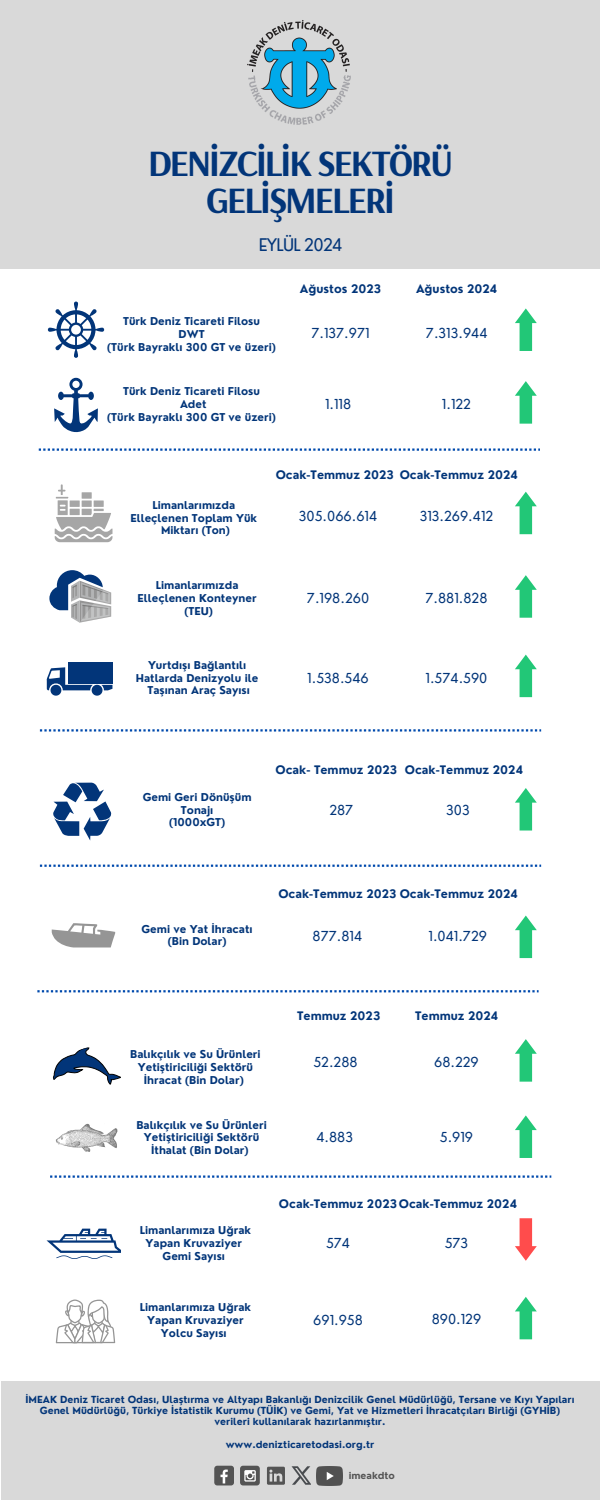
<style>
.page{position:relative;width:600px;height:1500px;background:#fff}
.page>*{position:absolute;margin:0;border:0;box-sizing:border-box;transform-origin:0 0}
.t1{font:700 37px/36.8px "Arsenal";letter-spacing:-.055em;color:#023579;text-align:center}
.t2{font:17px "Nourd";letter-spacing:-.04em;color:#023579}
.t3{font:13.4px "Nourd";color:#023579}
.t4{font:700 11.5px "Nourd";color:#023579}
.t5{font:700 10.6px/12.8px "Nourd";color:#023579;text-align:center}
.t6{font:700 9.6px/11.2px "Nourd";color:#023579;text-align:center}
.t7{font:700 9.5px "Nourd";color:#545454}
</style>
<div class="page">
<div style="left:0;top:0;width:600px;height:269px;background:#d9d9d9"></div>
<svg style="left:50px;top:1175px;width:501px;height:3px"></svg>
<img style="left:247px;top:20px;width:104px;height:105px">
<svg style="left:54px;top:378px;width:44px;height:55px"></svg>
<svg style="left:47px;top:301px;width:58px;height:57px"></svg>
<svg style="left:52px;top:923px;width:63px;height:24px"></svg>
<svg style="left:53px;top:782px;width:59px;height:59px"></svg>
<svg style="left:47px;top:1229px;width:74px;height:30px"></svg>
<svg style="left:56px;top:1300px;width:59px;height:43px"></svg>
<svg style="left:56px;top:1124px;width:62px;height:28px"></svg>
<svg style="left:53px;top:1047px;width:68px;height:38px"></svg>
<div style="left:1px;top:1382px;width:599px;height:118px;background:#d9d9d9"></div>
<svg style="left:37px;top:990px;width:502px;height:2px"></svg>
<svg style="left:40px;top:865px;width:501px;height:2px"></svg>
<svg style="left:40px;top:729px;width:501px;height:3px"></svg>
<svg style="left:49px;top:570px;width:62px;height:53px"></svg>
<svg style="left:55px;top:484px;width:57px;height:58px"></svg>
<div style="left:68px;top:662px;width:44px;height:21px;background:#023579"></div>
<svg style="left:46px;top:667px;width:66px;height:29px"></svg>
<svg style="left:39px;top:448px;width:501px;height:3px"></svg>
<svg style="left:515px;top:308px;width:22px;height:43px"></svg>
<svg style="left:515px;top:381px;width:22px;height:43px"></svg>
<div style="left:214px;top:1466px;width:20px;height:19px;background:#545454;border-radius:3px"></div>
<svg style="left:221px;top:1470px;width:7px;height:13px"></svg>
<div style="left:240px;top:1466px;width:20px;height:19px;background:#545454;border-radius:3px"></div>
<svg style="left:244px;top:1470px;width:12px;height:12px"></svg>
<svg style="left:267px;top:1467px;width:18px;height:18px"></svg>
<img style="left:292px;top:1467px;width:19px;height:18px">
<img style="left:316px;top:1467px;width:27px;height:19px">
<svg style="left:515px;top:655px;width:22px;height:42px"></svg>
<svg style="left:515px;top:916px;width:22px;height:42px"></svg>
<svg style="left:515px;top:1297px;width:22px;height:42px"></svg>
<svg style="left:515px;top:575px;width:22px;height:43px"></svg>
<svg style="left:515px;top:492px;width:22px;height:42px"></svg>
<svg style="left:515px;top:1218px;width:22px;height:43px"></svg>
<svg style="left:515px;top:1039px;width:22px;height:43px"></svg>
<svg style="left:515px;top:1115px;width:22px;height:43px"></svg>
<svg style="left:515px;top:788px;width:22px;height:43px"></svg>
<h2 class="t1" style="left:148px;top:144px;width:307px">DENİZCİLİK SEKTÖRÜ<br>GELİŞMELERİ</h2>
<p class="t2" style="left:259px;top:234px;width:85px">EYLÜL 2024</p>
<h4 class="t4" style="left:300px;top:281px;width:83px">Ağustos 2023</h4>
<h4 class="t4" style="left:416px;top:281px;width:83px">Ağustos 2024</h4>
<h3 class="t5" style="left:107px;top:315px;width:170px">Türk Deniz Ticareti Filosu<br>DWT<br>(Türk Bayraklı 300 GT ve üzeri)</h3>
<h4 class="t5" style="left:107px;top:385px;width:170px">Türk Deniz Ticareti Filosu<br>Adet<br>(Türk Bayraklı 300 GT ve üzeri)</h4>
<h3 class="t3" style="left:311px;top:324px;width:60px">7.137.971</h3>
<p class="t3" style="left:426px;top:324px;width:63px">7.313.944</p>
<p class="t3" style="left:325px;top:396px;width:28px">1.118</p>
<h4 class="t3" style="left:442px;top:396px;width:31px">1.122</h4>
<h3 class="t5" style="left:130px;top:499px;width:128px">Limanlarımızda<br>Elleçlenen Toplam Yük<br>Miktarı (Ton)</h3>
<h4 class="t5" style="left:138px;top:579px;width:121px">Limanlarımızda<br>Elleçlenen Konteyner (TEU)</h4>
<p class="t5" style="left:136px;top:659px;width:124px">Yurtdışı Bağlantılı<br>Hatlarda Denizyolu ile</p>
<p class="t5" style="left:147px;top:684px;width:104px">Taşınan Araç Sayısı</p>
<h3 class="t4" style="left:276px;top:468px;width:120px">Ocak-Temmuz 2023</h3>
<h3 class="t4" style="left:400px;top:468px;width:120px">Ocak-Temmuz 2024</h3>
<h4 class="t3" style="left:299px;top:508px;width:80px">305.066.614</h4>
<h3 class="t3" style="left:420px;top:508px;width:75px">313.269.412</h3>
<h4 class="t3" style="left:307px;top:590px;width:64px">7.198.260</h4>
<h3 class="t3" style="left:426px;top:590px;width:63px">7.881.828</h3>
<p class="t3" style="left:307px;top:669px;width:63px">1.538.546</p>
<p class="t3" style="left:426px;top:669px;width:63px">1.574.590</p>
<h4 class="t5" style="left:143px;top:790px;width:110px">Gemi Geri Dönüşüm<br>Tonajı<br>(1000xGT)</h4>
<h4 class="t5" style="left:142px;top:922px;width:113px">Gemi ve Yat İhracatı (Bin Dolar)</h4>
<h4 class="t4" style="left:276px;top:763px;width:123px">Ocak- Temmuz 2023</h4>
<h3 class="t4" style="left:405px;top:763px;width:120px">Ocak-Temmuz 2024</h3>
<h4 class="t3" style="left:329px;top:802px;width:25px">287</h4>
<h4 class="t3" style="left:446px;top:802px;width:25px">303</h4>
<p class="t4" style="left:278px;top:886px;width:241px">Ocak-Temmuz 2023 Ocak-Temmuz 2024</p>
<h4 class="t3" style="left:313px;top:928px;width:51px">877.814</h4>
<h3 class="t3" style="left:429px;top:928px;width:60px">1.041.729</h3>
<h3 class="t5" style="left:130px;top:1048px;width:131px">Balıkçılık ve Su Ürünleri<br>Yetiştiriciliği Sektörü<br>İhracat (Bin Dolar)</h3>
<h3 class="t5" style="left:136px;top:1118px;width:131px">Balıkçılık ve Su Ürünleri<br>Yetiştiriciliği Sektörü<br>İthalat (Bin Dolar)</h3>
<h4 class="t4" style="left:297px;top:1009px;width:85px">Temmuz 2023</h4>
<h3 class="t4" style="left:415px;top:1009px;width:85px">Temmuz 2024</h3>
<h3 class="t3" style="left:313px;top:1054px;width:46px">52.288</h3>
<p class="t3" style="left:434px;top:1054px;width:46px">68.229</p>
<h4 class="t3" style="left:316px;top:1129px;width:38px">4.883</h4>
<h4 class="t3" style="left:440px;top:1129px;width:35px">5.919</h4>
<h4 class="t5" style="left:140px;top:1224px;width:113px">Limanlarımıza Uğrak<br>Yapan Kruvaziyer<br>Gemi Sayısı</h4>
<h3 class="t5" style="left:140px;top:1301px;width:113px">Limanlarımıza Uğrak<br>Yapan Kruvaziyer<br>Yolcu Sayısı</h3>
<p class="t4" style="left:279px;top:1196px;width:240px">Ocak-Temmuz 2023 Ocak-Temmuz 2024</p>
<p class="t3" style="left:326px;top:1235px;width:26px">574</p>
<h4 class="t3" style="left:445px;top:1235px;width:25px">573</h4>
<p class="t3" style="left:313px;top:1312px;width:51px">691.958</p>
<h4 class="t3" style="left:432px;top:1311px;width:51px">890.129</h4>
<p class="t6" style="left:26px;top:1394px;width:550px">İMEAK Deniz Ticaret Odası, Ulaştırma ve Altyapı Bakanlığı Denizcilik Genel Müdürlüğü, Tersane ve Kıyı Yapıları<br>Genel Müdürlüğü, Türkiye İstatistik Kurumu (TÜİK) ve Gemi, Yat ve Hizmetleri İhracatçıları Birliği (GYHİB) verileri kullanılarak hazırlanmıştır.</p>
<h3 class="t6" style="left:226px;top:1439px;width:150px">www.denizticaretodasi.org.tr</h3>
<h3 class="t7" style="left:349px;top:1470px;width:48px">imeakdto</h3>
</div>
